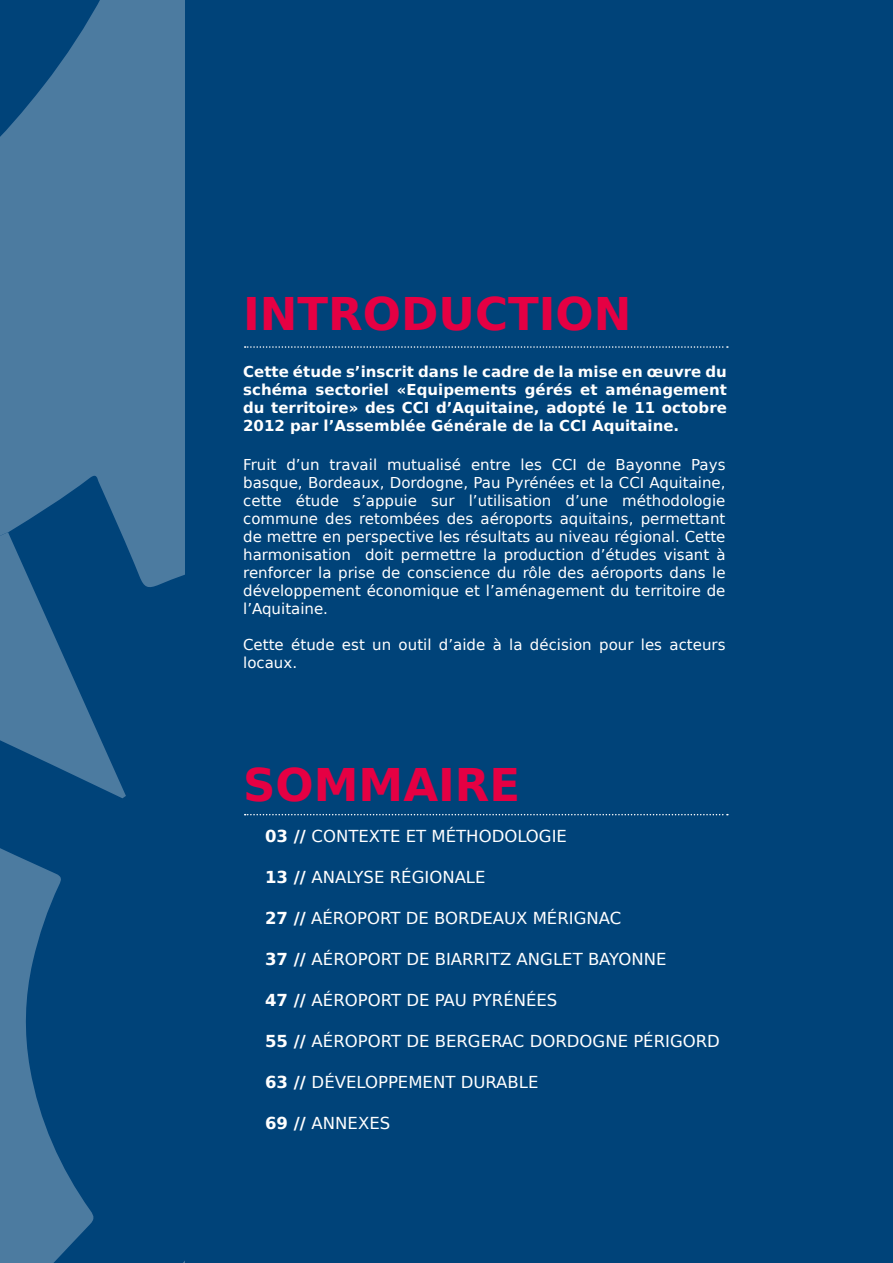
<style>
.page{position:relative;width:893px;height:1263px;background:#004379}
.page>*{position:absolute;margin:0;border:0;box-sizing:border-box;transform-origin:0 0}
.t1{font:700 45px "DejaVu Sans";color:#e50043}
.t2{font:16.5px "DejaVu Sans";color:#fff}
.t3{font:15px/18px "DejaVu Sans";color:#fff;text-align:justify}
.t4{font:700 15px/18px "DejaVu Sans";color:#fff;text-align:justify}
.s1{font-weight:700}
</style>
<div class="page">
<svg style="left:245px;top:346px;width:483px;height:2px"></svg>
<svg style="left:245px;top:814px;width:483px;height:1px"></svg>
<svg style="left:0;top:0;width:185px;height:532px;background:#43749b"></svg>
<svg style="left:0;top:532px;width:185px;height:731px"></svg>
<h1 class="t1" style="left:243px;top:278px;width:390px">INTRODUCTION</h1>
<p class="t4" style="left:243px;top:362px;width:485px">Cette étude s’inscrit dans le cadre de la mise en œuvre du schéma sectoriel «Equipements gérés et aménagement du territoire» des CCI d’Aquitaine, adopté le 11 octobre 2012 par l’Assemblée Générale de la CCI Aquitaine.</p>
<p class="t3" style="left:243px;top:456px;width:484px">Fruit d’un travail mutualisé entre les CCI de Bayonne Pays basque, Bordeaux, Dordogne, Pau Pyrénées et la CCI Aquitaine, cette étude s’appuie sur l’utilisation d’une méthodologie commune des retombées des aéroports aquitains, permettant de mettre en perspective les résultats au niveau régional. Cette harmonisation doit permettre la production d’études visant à renforcer la prise de conscience du rôle des aéroports dans le développement économique et l’aménagement du territoire de l’Aquitaine.</p>
<p class="t3" style="left:243px;top:636px;width:484px">Cette étude est un outil d’aide à la décision pour les acteurs locaux.</p>
<h1 class="t1" style="left:243px;top:748px;width:279px">SOMMAIRE</h1>
<p class="t2" style="left:265px;top:823px;width:303px"><span class="s1">03 //</span> CONTEXTE ET MÉTHODOLOGIE</p>
<p class="t2" style="left:265px;top:864px;width:222px"><span class="s1">13 //</span> ANALYSE RÉGIONALE</p>
<p class="t2" style="left:265px;top:905px;width:358px"><span class="s1">27 //</span> AÉROPORT DE BORDEAUX MÉRIGNAC</p>
<p class="t2" style="left:265px;top:946px;width:403px"><span class="s1">37 //</span> AÉROPORT DE BIARRITZ ANGLET BAYONNE</p>
<p class="t2" style="left:265px;top:987px;width:294px"><span class="s1">47 //</span> AÉROPORT DE PAU PYRÉNÉES</p>
<p class="t2" style="left:265px;top:1028px;width:456px"><span class="s1">55 //</span> AÉROPORT DE BERGERAC DORDOGNE PÉRIGORD</p>
<p class="t2" style="left:265px;top:1069px;width:275px"><span class="s1">63 //</span> DÉVELOPPEMENT DURABLE</p>
<p class="t2" style="left:265px;top:1110px;width:127px"><span class="s1">69 //</span> ANNEXES</p>
</div>
